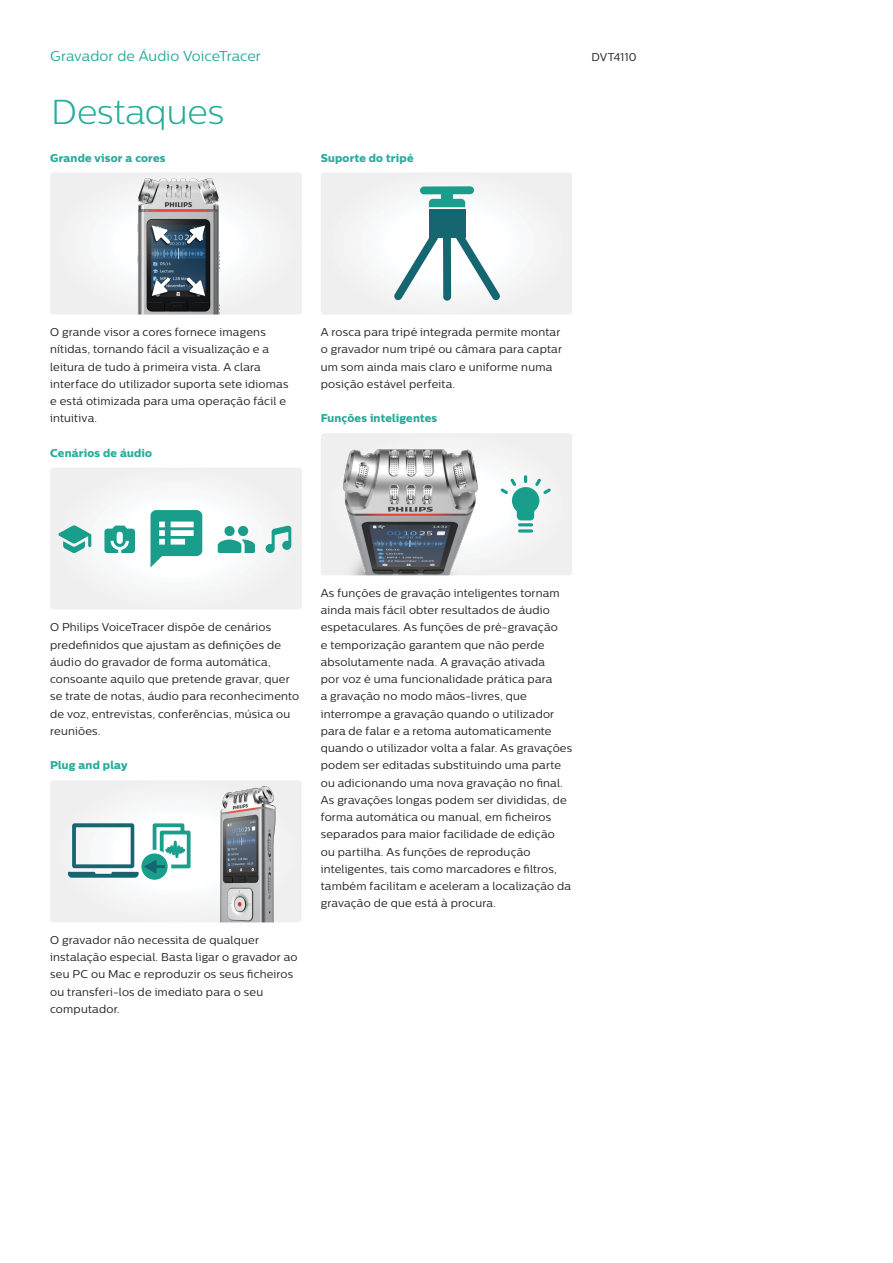
<style>
.page{position:relative;width:893px;height:1263px;background:#fff}
.page>*{position:absolute;margin:0;border:0;box-sizing:border-box;transform-origin:0 0}
.Specs___Highlights_h{font:300 34.5px "Centrale Sans";letter-spacing:-.005em;color:#27ac9b}
.Product_name{font:14.25px "Centrale Sans";letter-spacing:.005em;color:#27ac9b}
.Feature_text{font:11.25px/17.2px "Centrale Sans";letter-spacing:.015em;color:#231f20}
.Feature_name{font:11.25px "Centrale Sans X Bold";letter-spacing:.015em;color:#27ac9b}
.CNT_back{font:11.25px "Centrale Sans";letter-spacing:-.005em;color:#231f20}
</style>
<div class="page">
<div style="left:50px;top:172px;width:252px;height:143px;background:#f0efef"></div>
<img style="left:98px;top:178px;width:158px;height:137px">
<img style="left:148px;top:224px;width:59px;height:76px">
<svg style="left:187px;top:278px;width:18px;height:18px"></svg>
<svg style="left:187px;top:225px;width:18px;height:19px"></svg>
<svg style="left:152px;top:278px;width:18px;height:18px"></svg>
<svg style="left:152px;top:225px;width:18px;height:19px"></svg>
<svg style="left:50px;top:468px;width:252px;height:141px"></svg>
<svg style="left:50px;top:780px;width:251px;height:142px"></svg>
<img style="left:191px;top:782px;width:111px;height:140px">
<svg style="left:321px;top:173px;width:251px;height:141px"></svg>
<div style="left:441px;top:193px;width:12px;height:10px;background:#1a9e8c"></div>
<svg style="left:322px;top:433px;width:250px;height:142px"></svg>
<img style="left:321px;top:435px;width:175px;height:140px">
<p class="Product_name" style="left:50px;top:48px;width:212px">Gravador de Áudio VoiceTracer</p>
<p class="Specs___Highlights_h" style="left:51px;top:92px;width:174px">Destaques</p>
<p class="Feature_name" style="left:50px;top:151px;width:117px">Grande visor a cores</p>
<p class="Feature_name" style="left:321px;top:151px;width:94px">Suporte do tripé</p>
<p class="CNT_back" style="left:591px;top:50px;width:47px">DVT4110</p>
<p class="Feature_text" style="left:50px;top:323px;width:240px">O grande visor a cores fornece imagens nítidas, tornando fácil a visualização e a leitura de tudo à primeira vista. A clara interface do utilizador suporta sete idiomas e está otimizada para uma operação fácil e intuitiva.</p>
<p class="Feature_name" style="left:50px;top:446px;width:103px">Cenários de áudio</p>
<p class="Feature_text" style="left:321px;top:323px;width:243px">A rosca para tripé integrada permite montar o gravador num tripé ou câmara para captar um som ainda mais claro e uniforme numa posição estável perfeita.</p>
<p class="Feature_name" style="left:321px;top:411px;width:118px">Funções inteligentes</p>
<p class="Feature_text" style="left:50px;top:619px;width:251px">O Philips VoiceTracer dispõe de cenários predefinidos que ajustam as definições de áudio do gravador de forma automática, consoante aquilo que pretende gravar, quer se trate de notas, áudio para reconhecimento de voz, entrevistas, conferências, música ou reuniões.</p>
<p class="Feature_name" style="left:50px;top:758px;width:79px">Plug and play</p>
<p class="Feature_text" style="left:50px;top:931px;width:249px">O gravador não necessita de qualquer instalação especial. Basta ligar o gravador ao seu PC ou Mac e reproduzir os seus ficheiros ou transferi-los de imediato para o seu computador.</p>
<p class="Feature_text" style="left:321px;top:584px;width:253px">As funções de gravação inteligentes tornam ainda mais fácil obter resultados de áudio espetaculares. As funções de pré-gravação<br>e temporização garantem que não perde absolutamente nada. A gravação ativada<br>por voz é uma funcionalidade prática para<br>a gravação no modo mãos-livres, que interrompe a gravação quando o utilizador para de falar e a retoma automaticamente quando o utilizador volta a falar. As gravações podem ser editadas substituindo uma parte ou adicionando uma nova gravação no final.<br>As gravações longas podem ser divididas, de forma automática ou manual, em ficheiros separados para maior facilidade de edição<br>ou partilha. As funções de reprodução inteligentes, tais como marcadores e filtros, também facilitam e aceleram a localização da gravação de que está à procura.</p>
</div>
